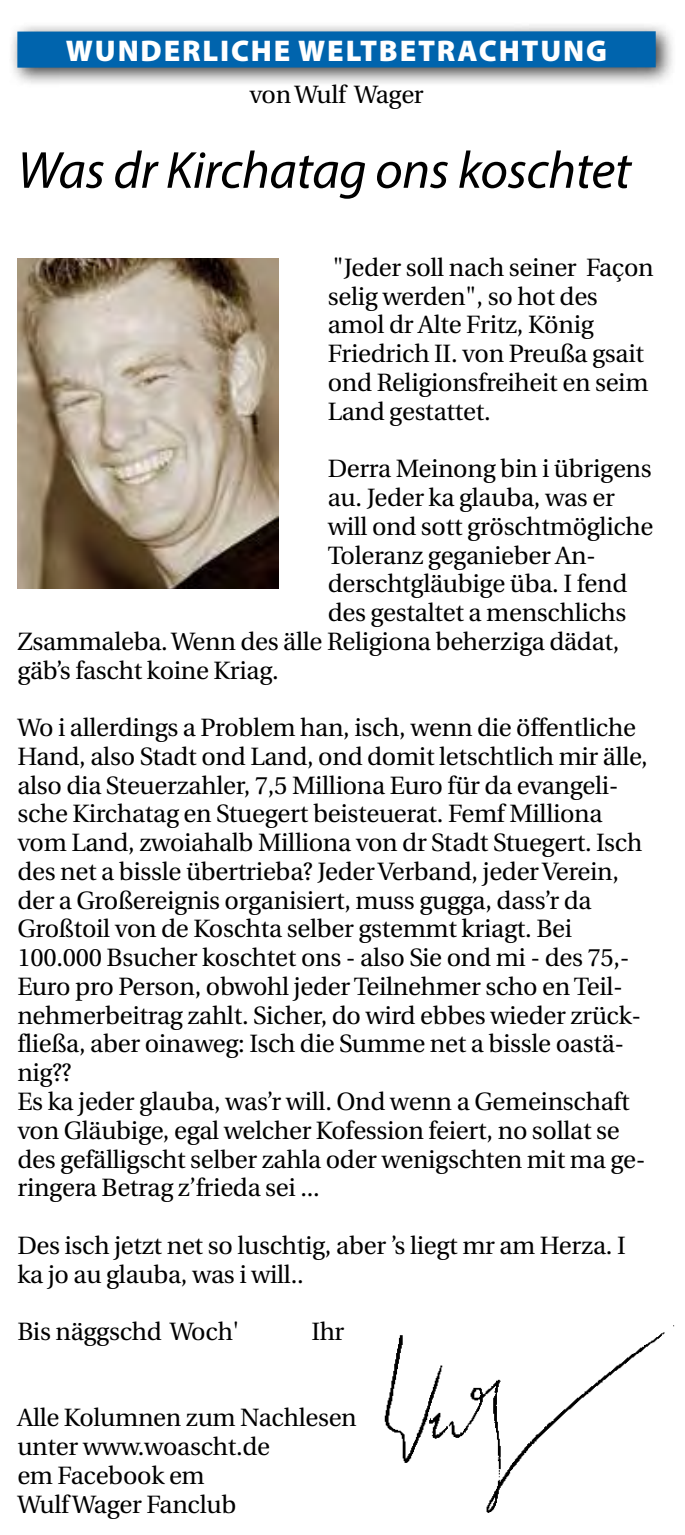
<style>
.page{position:relative;width:685px;height:1535px;background:#fff}
.page>*{position:absolute;margin:0;border:0;box-sizing:border-box;transform-origin:0 0}
.t1{font:italic 52.5px "Myriad Pro";letter-spacing:-.01em;color:#000}
.t2{font:900 30px "Myriad Pro";letter-spacing:.06em;color:#fff}
.t3{font:25px/28.8px "Utopia";letter-spacing:-.01em;color:#000}
</style>
<div class="page">
<div style="left:7px;top:21px;width:668px;height:67px;background:#000;opacity:.75"></div>
<div style="left:17px;top:31px;width:638px;height:37px;background:#0064ad"></div>
<img style="left:17px;top:258px;width:261px;height:330px">
<img style="left:384px;top:1325px;width:291px;height:188px">
<p class="t2" style="left:66px;top:31px;width:542px">WUNDERLICHE WELTBETRACHTUNG</p>
<p class="t3" style="left:249px;top:81px;width:176px">von Wulf Wager</p>
<h1 class="t1" style="left:17px;top:138px;width:615px">Was dr Kirchatag ons koschtet</h1>
<p class="t3" style="left:327px;top:253px;width:327px">"Jeder soll nach seiner Façon selig werden", so hot des amol dr Alte Fritz, König<br>Friedrich II. von Preußa gsait ond Religionsfreiheit en seim<br>Land gestattet.</p>
<p class="t3" style="left:327px;top:455px;width:325px">Derra Meinong bin i übrigens</p>
<p class="t3" style="left:327px;top:483px;width:288px">au. Jeder ka glauba, was er</p>
<p class="t3" style="left:327px;top:512px;width:327px">will ond sott gröschtmögliche</p>
<p class="t3" style="left:327px;top:541px;width:270px">Toleranz geganieber An-</p>
<p class="t3" style="left:327px;top:570px;width:301px">derschtgläubige üba. I fend</p>
<p class="t3" style="left:327px;top:598px;width:300px">des gestaltet a menschlichs</p>
<p class="t3" style="left:17px;top:627px;width:603px">Zsammaleba. Wenn des älle Religiona beherziga dädat,</p>
<p class="t3" style="left:17px;top:656px;width:263px">gäb’s fascht koine Kriag.</p>
<p class="t3" style="left:17px;top:713px;width:631px">Wo i allerdings a Problem han, isch, wenn die öffentliche Hand, also Stadt ond Land, ond domit letschtlich mir älle, also dia Steuerzahler, 7,5 Milliona Euro für da evangeli&shy;sche Kirchatag en Stuegert beisteuerat. Femf Milliona vom Land, zwoiahalb Milliona von dr Stadt Stuegert. Isch des net a bissle übertrieba? Jeder Verband, jeder Verein, der a Großereignis organisiert, muss gugga, dass’r da Großtoil von de Koschta selber gstemmt kriagt. Bei 100.000 Bsucher koschtet ons - also Sie ond mi - des 75,- Euro pro Person, obwohl jeder Teilnehmer scho en Teil&shy;nehmerbeitrag zahlt. Sicher, do wird ebbes wieder zrück&shy;fließa, aber oinaweg: Isch die Summe net a bissle oastä&shy;nig??<br>Es ka jeder glauba, was’r will. Ond wenn a Gemeinschaft von Gläubige, egal welcher Kofession feiert, no sollat se des gefälligscht selber zahla oder wenigschten mit ma ge&shy;ringera Betrag z’frieda sei ...</p>
<p class="t3" style="left:17px;top:1231px;width:609px">Des isch jetzt net so luschtig, aber ’s liegt mr am Herza. I ka jo au glauba, was i will..</p>
<p class="t3" style="left:17px;top:1317px;width:223px">Bis näggschd Woch'</p>
<p class="t3" style="left:311px;top:1317px;width:34px">Ihr</p>
<p class="t3" style="left:17px;top:1403px;width:341px">Alle Kolumnen zum Nachlesen unter www.woascht.de<br>em Facebook em<br>Wulf Wager Fanclub</p>
</div>
